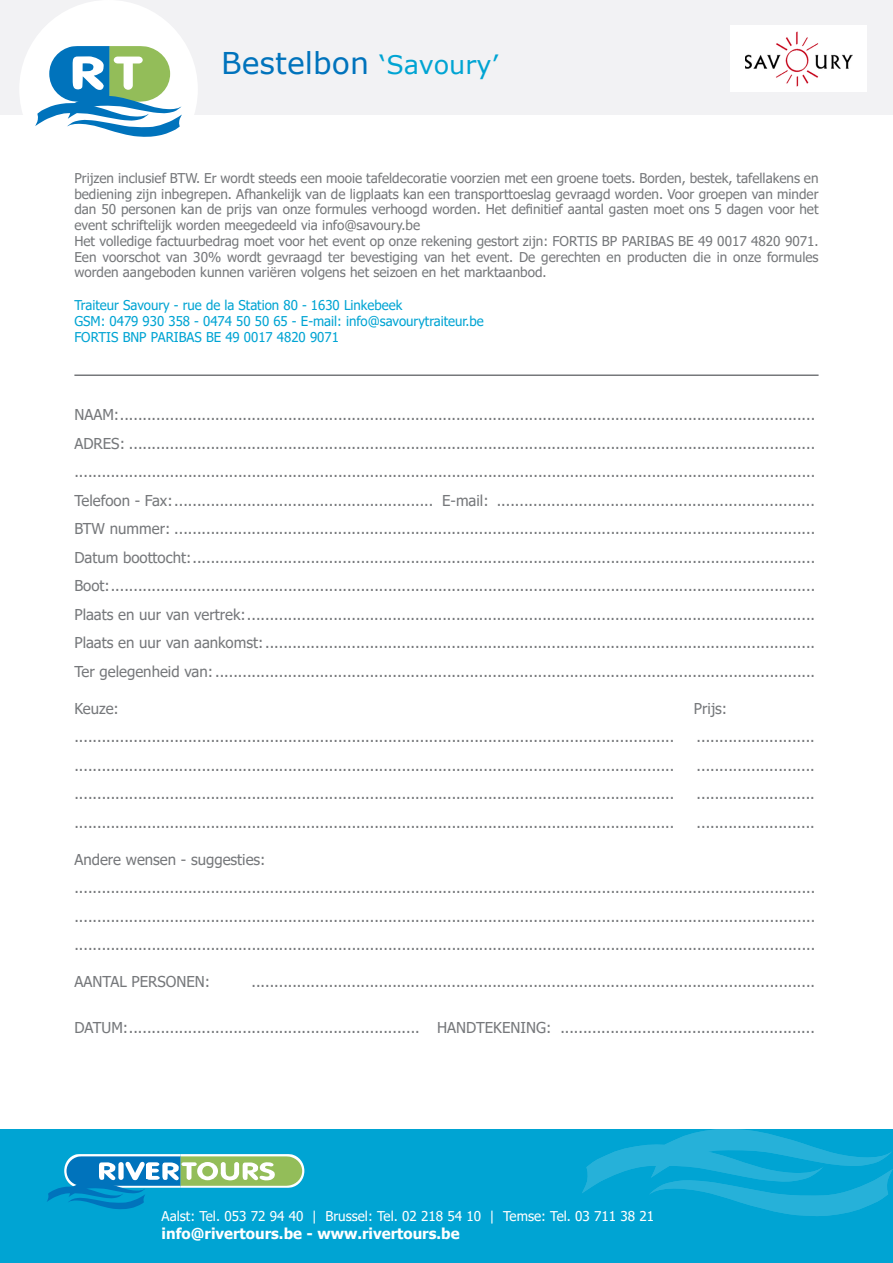
<style>
.page{position:relative;width:893px;height:1263px;background:#fff}
.page>*{position:absolute;margin:0;border:0;box-sizing:border-box;transform-origin:0 0}
.t1{font:30px "Verdana";color:#0073bc}
.t2{font:15px "Tahoma";color:#76787b}
.t3{font:700 15px "Tahoma";color:#fff}
.t4{font:13.5px/15.8px "Tahoma";color:#76787b;text-align:justify}
.t5{font:13.5px "Tahoma";color:#00a4d3}
.t6{font:13.5px "Tahoma";color:#fff}
.s1{font-size:25.5px;color:#00a4d3}
</style>
<div class="page">
<div style="left:0;top:0;width:893px;height:115px;background:#f2f2f4"></div>
<div style="left:19px;top:0;width:179px;height:179px;background:#fff;border-radius:50%"></div>
<svg style="left:35px;top:46px;width:147px;height:91px"></svg>
<hr style="left:74px;top:374px;width:745px;height:2px;background:#76787b">
<div style="left:0;top:1129px;width:893px;height:134px;background:#00a4d3"></div>
<svg style="left:47px;top:1154px;width:257px;height:55px"></svg>
<svg style="left:582px;top:1129px;width:310px;height:87px"></svg>
<div style="left:730px;top:25px;width:137px;height:67px;background:#fff"></div>
<img style="left:745px;top:32px;width:107px;height:54px">
<p class="t1" style="left:221px;top:42px;width:279px">Bestelbon <span class="s1">‘Savoury’</span></p>
<p class="t4" style="left:74px;top:171px;width:746px">Prijzen inclusief BTW. Er wordt steeds een mooie tafeldecoratie voorzien met een groene toets. Borden, bestek, tafellakens en bediening zijn inbegrepen. Afhankelijk van de ligplaats kan een transporttoeslag gevraagd worden. Voor groepen van minder dan 50 personen kan de prijs van onze formules verhoogd worden. Het definitief aantal gasten moet ons 5 dagen voor het event schriftelijk worden meegedeeld via info@savoury.be</p>
<p class="t4" style="left:74px;top:234px;width:746px">Het volledige factuurbedrag moet voor het event op onze rekening gestort zijn: FORTIS BP PARIBAS BE 49 0017 4820 9071.<br>Een voorschot van 30% wordt gevraagd ter bevestiging van het event. De gerechten en producten die in onze formules worden aangeboden kunnen variëren volgens het seizoen en het marktaanbod.</p>
<p class="t5" style="left:74px;top:296px;width:329px">Traiteur Savoury - rue de la Station 80 - 1630 Linkebeek</p>
<p class="t5" style="left:74px;top:312px;width:411px">GSM: 0479 930 358 - 0474 50 50 65 - E-mail: info@savourytraiteur.be</p>
<p class="t5" style="left:74px;top:328px;width:266px">FORTIS BNP PARIBAS BE 49 0017 4820 9071</p>
<p class="t2" style="left:74px;top:405px;width:742px">NAAM:.........................................................................................................................................................</p>
<p class="t2" style="left:74px;top:433px;width:742px">ADRES: .......................................................................................................................................................</p>
<p class="t2" style="left:74px;top:462px;width:742px">...................................................................................................................................................................</p>
<p class="t2" style="left:74px;top:490px;width:742px">Telefoon - Fax:......................................................... E-mail: ......................................................................</p>
<p class="t2" style="left:74px;top:519px;width:742px">BTW nummer: .............................................................................................................................................</p>
<p class="t2" style="left:74px;top:547px;width:742px">Datum boottocht:.........................................................................................................................................</p>
<p class="t2" style="left:74px;top:576px;width:742px">Boot:...........................................................................................................................................................</p>
<p class="t2" style="left:74px;top:604px;width:742px">Plaats en uur van vertrek:.............................................................................................................................</p>
<p class="t2" style="left:74px;top:633px;width:742px">Plaats en uur van aankomst:.........................................................................................................................</p>
<p class="t2" style="left:74px;top:661px;width:742px">Ter gelegenheid van:....................................................................................................................................</p>
<p class="t2" style="left:74px;top:698px;width:46px">Keuze:</p>
<p class="t2" style="left:694px;top:698px;width:35px">Prijs:</p>
<p class="t2" style="left:74px;top:727px;width:601px">....................................................................................................................................</p>
<p class="t2" style="left:697px;top:727px;width:120px">..........................</p>
<p class="t2" style="left:74px;top:755px;width:601px">....................................................................................................................................</p>
<p class="t2" style="left:697px;top:755px;width:120px">..........................</p>
<p class="t2" style="left:74px;top:784px;width:601px">....................................................................................................................................</p>
<p class="t2" style="left:697px;top:784px;width:120px">..........................</p>
<p class="t2" style="left:74px;top:812px;width:601px">....................................................................................................................................</p>
<p class="t2" style="left:697px;top:812px;width:120px">..........................</p>
<p class="t2" style="left:74px;top:849px;width:193px">Andere wensen - suggesties:</p>
<p class="t2" style="left:74px;top:878px;width:742px">...................................................................................................................................................................</p>
<p class="t2" style="left:74px;top:906px;width:742px">...................................................................................................................................................................</p>
<p class="t2" style="left:74px;top:935px;width:742px">...................................................................................................................................................................</p>
<p class="t2" style="left:74px;top:972px;width:137px">AANTAL PERSONEN:</p>
<p class="t2" style="left:252px;top:972px;width:565px">............................................................................................................................</p>
<p class="t2" style="left:74px;top:1017px;width:742px">DATUM:................................................................ HANDTEKENING: ........................................................</p>
<p class="t6" style="left:162px;top:1207px;width:494px">Aalst: Tel. 053 72 94 40 | Brussel: Tel. 02 218 54 10 | Temse: Tel. 03 711 38 21</p>
<p class="t3" style="left:162px;top:1223px;width:300px">info@rivertours.be - www.rivertours.be</p>
</div>
